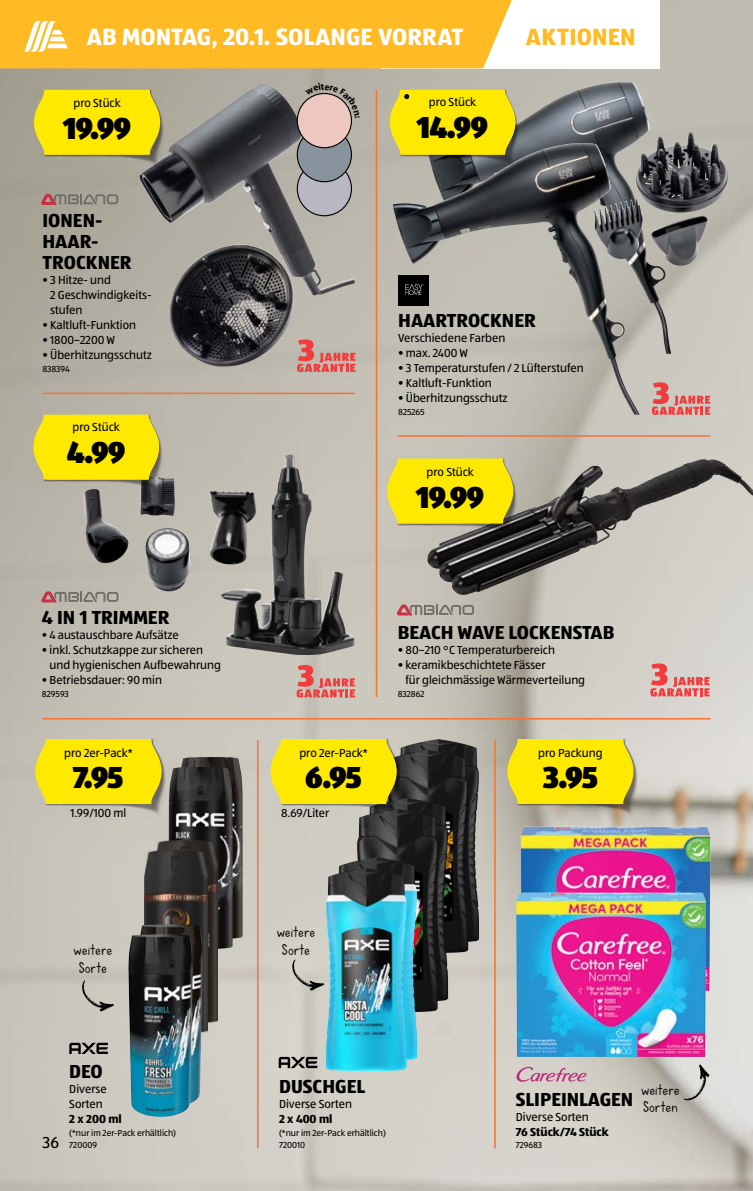
<style>
.page{position:relative;width:753px;height:1191px;background:#fff}
.page>*{position:absolute;margin:0;border:0;box-sizing:border-box;transform-origin:0 0}
.t1{font:900 31.5px "ALDISUEDOT";letter-spacing:-.03em;color:#000;scale:.95 1}
.t2{font:700 24.3px "ALDISUEDOT";color:#fff}
.t3{font:700 24.3px "ALDISUEDOT";letter-spacing:.01em;color:#ffba24}
.t4{font:700 19.5px/21px "ALDISUEDOT";color:#000}
.t5{font:16.5px "ALDISUEDOT";color:#000}
.t6{font:15.15px/17.7px "KG Fall For You";letter-spacing:.03em;color:#000;text-align:center}
.t7{font:12px/15px "ALDISUEDOT";color:#000}
.t8{font:700 12px "ALDISUEDOT";color:#000}
.t9{font:9px/12.9px "ALDISUEDOT";color:#000}
</style>
<div class="page">
<img style="left:0;top:0;width:753px;height:1191px">
<img style="left:427px;top:459px;width:276px;height:136px">
<img style="left:520px;top:826px;width:190px;height:164px">
<img style="left:401px;top:739px;width:78px;height:203px">
<img style="left:401px;top:749px;width:67px;height:204px">
<img style="left:401px;top:798px;width:47px;height:203px">
<img style="left:357px;top:808px;width:80px;height:204px">
<img style="left:179px;top:757px;width:63px;height:182px">
<img style="left:169px;top:767px;width:64px;height:182px">
<img style="left:155px;top:840px;width:62px;height:182px">
<img style="left:145px;top:850px;width:62px;height:182px">
<img style="left:138px;top:924px;width:65px;height:182px">
<img style="left:128px;top:934px;width:65px;height:182px">
<img style="left:35px;top:739px;width:131px;height:80px">
<svg style="left:35px;top:738px;width:127px;height:66px;background:#f7e30f"></svg>
<img style="left:336px;top:857px;width:81px;height:203px">
<img style="left:326px;top:867px;width:80px;height:204px">
<img style="left:270px;top:739px;width:131px;height:80px">
<svg style="left:270px;top:738px;width:127px;height:66px;background:#f6e20e"></svg>
<svg style="left:279px;top:1057px;width:38px;height:11px"></svg>
<svg style="left:69px;top:1042px;width:39px;height:12px"></svg>
<img style="left:139px;top:83px;width:215px;height:283px">
<img style="left:34px;top:90px;width:130px;height:80px">
<svg style="left:34px;top:89px;width:126px;height:66px;background:#f5e10b"></svg>
<svg style="left:42px;top:194px;width:76px;height:10px"></svg>
<svg style="left:42px;top:592px;width:76px;height:10px"></svg>
<img style="left:507px;top:739px;width:130px;height:80px">
<svg style="left:507px;top:738px;width:126px;height:66px;background:#f7e30d"></svg>
<img style="left:516px;top:892px;width:190px;height:164px">
<hr style="left:43px;top:393px;width:312px;height:1px;background:#f77133">
<hr style="left:398px;top:435px;width:312px;height:2px;background:#f77133">
<hr style="left:257px;top:740px;width:1px;height:408px;background:#f77133">
<hr style="left:494px;top:740px;width:1px;height:408px;background:#f77133">
<hr style="left:376px;top:90px;width:1px;height:607px;background:#f77133">
<svg style="left:682px;top:1064px;width:27px;height:36px"></svg>
<svg style="left:82px;top:979px;width:32px;height:32px"></svg>
<svg style="left:292px;top:958px;width:32px;height:32px"></svg>
<div style="left:297px;top:162px;width:54px;height:54px;background:#b9b7c3;border-radius:50%"></div>
<div style="left:297px;top:161px;width:55px;height:55px;border:1px solid #000;border-radius:50%"></div>
<div style="left:297px;top:128px;width:54px;height:54px;background:#88939d;border-radius:50%"></div>
<div style="left:297px;top:127px;width:55px;height:55px;border:1px solid #000;border-radius:50%"></div>
<div style="left:297px;top:94px;width:54px;height:54px;background:#edc8c1;border-radius:50%"></div>
<div style="left:297px;top:93px;width:55px;height:55px;border:1px solid #000;border-radius:50%"></div>
<img style="left:427px;top:82px;width:244px;height:272px">
<img style="left:392px;top:143px;width:247px;height:272px">
<img style="left:635px;top:132px;width:93px;height:81px">
<svg style="left:516px;top:1066px;width:70px;height:16px"></svg>
<hr style="left:43px;top:718px;width:667px;height:1px;background:#f77133">
<div style="left:398px;top:275px;width:31px;height:30px;background:#000"></div>
<svg style="left:405px;top:284px;width:19px;height:11px"></svg>
<svg style="left:652px;top:382px;width:58px;height:33px;background:#da938e"></svg>
<svg style="left:297px;top:339px;width:58px;height:33px;background:#d18a84"></svg>
<svg style="left:296px;top:665px;width:59px;height:32px;background:#d7918b"></svg>
<img style="left:221px;top:454px;width:65px;height:196px">
<img style="left:209px;top:491px;width:47px;height:74px">
<img style="left:145px;top:528px;width:45px;height:63px">
<img style="left:140px;top:476px;width:35px;height:40px">
<img style="left:83px;top:494px;width:46px;height:69px">
<img style="left:390px;top:90px;width:129px;height:79px">
<svg style="left:390px;top:89px;width:125px;height:66px;background:#f6e20c"></svg>
<img style="left:387px;top:458px;width:130px;height:80px">
<svg style="left:387px;top:458px;width:126px;height:66px;background:#f7e30d"></svg>
<svg style="left:397px;top:605px;width:77px;height:10px"></svg>
<svg style="left:650px;top:663px;width:59px;height:33px;background:#e09a97"></svg>
<img style="left:33px;top:415px;width:130px;height:79px">
<svg style="left:33px;top:414px;width:126px;height:65px;background:#f7e20c"></svg>
<div style="left:381px;top:0;width:278px;height:68px;background:#fff"></div>
<div style="left:0;top:0;width:512px;height:68px;background:#ffba24"></div>
<svg style="left:305px;top:83px;width:55px;height:35px"></svg>
<h2 class="t2" style="left:87px;top:20px;width:378px">AB MONTAG, 20.1. SOLANGE VORRAT</h2>
<h2 class="t3" style="left:526px;top:20px;width:111px">AKTIONEN</h2>
<p class="t7" style="left:73px;top:95px;width:49px">pro Stück</p>
<h1 class="t1" style="left:63px;top:106px;width:73px">19.99</h1>
<h3 class="t4" style="left:43px;top:209px;width:90px">IONEN-<br>HAAR-<br>TROCKNER</h3>
<p class="t7" style="left:50px;top:272px;width:103px;text-indent:-8px">• 3 Hitze- und<br>2 Geschwindigkeits&shy;stufen</p>
<p class="t7" style="left:43px;top:317px;width:95px">• Kaltluft-Funktion</p>
<p class="t7" style="left:43px;top:332px;width:74px">• 1800–2200 W</p>
<p class="t7" style="left:43px;top:347px;width:111px">• Überhitzungsschutz</p>
<p class="t9" style="left:43px;top:362px;width:29px">838394</p>
<p class="t7" style="left:73px;top:419px;width:49px">pro Stück</p>
<h1 class="t1" style="left:67px;top:430px;width:63px">4.99</h1>
<h3 class="t4" style="left:42px;top:606px;width:129px">4 IN 1 TRIMMER</h3>
<p class="t7" style="left:42px;top:627px;width:138px">• 4 austauschbare Aufsätze</p>
<p class="t7" style="left:50px;top:642px;width:173px;text-indent:-8px">• inkl. Schutzkappe zur sicheren und hygienischen Aufbewahrung</p>
<p class="t7" style="left:42px;top:672px;width:122px">• Betriebsdauer: 90 min</p>
<p class="t9" style="left:42px;top:687px;width:28px">829593</p>
<p class="t7" style="left:64px;top:744px;width:70px">pro 2er-Pack*</p>
<h1 class="t1" style="left:73px;top:755px;width:55px">7.95</h1>
<p class="t7" style="left:71px;top:805px;width:57px">1.99/100 ml</p>
<p class="t6" style="left:74px;top:941px;width:40px">weitere<br>Sorte</p>
<h3 class="t5" style="left:43px;top:1132px;width:18px">36</h3>
<h3 class="t4" style="left:69px;top:1060px;width:35px">DEO</h3>
<p class="t7" style="left:69px;top:1080px;width:39px">Diverse<br>Sorten</p>
<p class="t8" style="left:69px;top:1110px;width:54px">2 x 200 ml</p>
<p class="t9" style="left:69px;top:1125px;width:108px">(*nur im 2er-Pack erhältlich)<br>720009</p>
<p class="t7" style="left:429px;top:94px;width:49px">pro Stück</p>
<h1 class="t1" style="left:417px;top:105px;width:76px">14.99</h1>
<h3 class="t4" style="left:398px;top:309px;width:139px">HAARTROCKNER</h3>
<p class="t7" style="left:398px;top:330px;width:109px">Verschiedene Farben</p>
<p class="t7" style="left:398px;top:345px;width:71px">• max. 2400 W</p>
<p class="t7" style="left:398px;top:360px;width:187px">• 3 Temperaturstufen / 2 Lüfterstufen</p>
<p class="t7" style="left:398px;top:375px;width:95px">• Kaltluft-Funktion</p>
<p class="t7" style="left:398px;top:390px;width:111px">• Überhitzungsschutz</p>
<p class="t9" style="left:398px;top:405px;width:28px">825265</p>
<p class="t7" style="left:426px;top:464px;width:49px">pro Stück</p>
<h1 class="t1" style="left:416px;top:475px;width:73px">19.99</h1>
<p class="t7" style="left:299px;top:744px;width:70px">pro 2er-Pack*</p>
<h1 class="t1" style="left:305px;top:755px;width:61px">6.95</h1>
<p class="t7" style="left:281px;top:805px;width:50px">8.69/Liter</p>
<h3 class="t4" style="left:398px;top:621px;width:218px">BEACH WAVE LOCKENSTAB</h3>
<p class="t7" style="left:398px;top:642px;width:159px">• 80–210 °C Temperaturbereich</p>
<p class="t7" style="left:405px;top:657px;width:181px;text-indent:-8px">• keramikbeschichtete Fässer<br>für gleichmässige Wärmeverteilung</p>
<p class="t9" style="left:398px;top:687px;width:28px">832862</p>
<p class="t7" style="left:538px;top:744px;width:66px">pro Packung</p>
<h1 class="t1" style="left:542px;top:755px;width:60px">3.95</h1>
<p class="t6" style="left:277px;top:923px;width:40px">weitere<br>Sorte</p>
<h3 class="t4" style="left:279px;top:1075px;width:88px">DUSCHGEL</h3>
<p class="t7" style="left:279px;top:1095px;width:74px">Diverse Sorten</p>
<p class="t8" style="left:279px;top:1110px;width:55px">2 x 400 ml</p>
<p class="t9" style="left:279px;top:1125px;width:108px">(*nur im 2er-Pack erhältlich)<br>720010</p>
<h3 class="t4" style="left:516px;top:1087px;width:119px">SLIPEINLAGEN</h3>
<p class="t7" style="left:516px;top:1108px;width:74px">Diverse Sorten</p>
<p class="t8" style="left:516px;top:1123px;width:94px">76 Stück/74 Stück</p>
<p class="t9" style="left:516px;top:1138px;width:28px">729683</p>
<p class="t6" style="left:641px;top:1081px;width:40px;text-align:left">weitere<br>Sorten</p>
</div>
